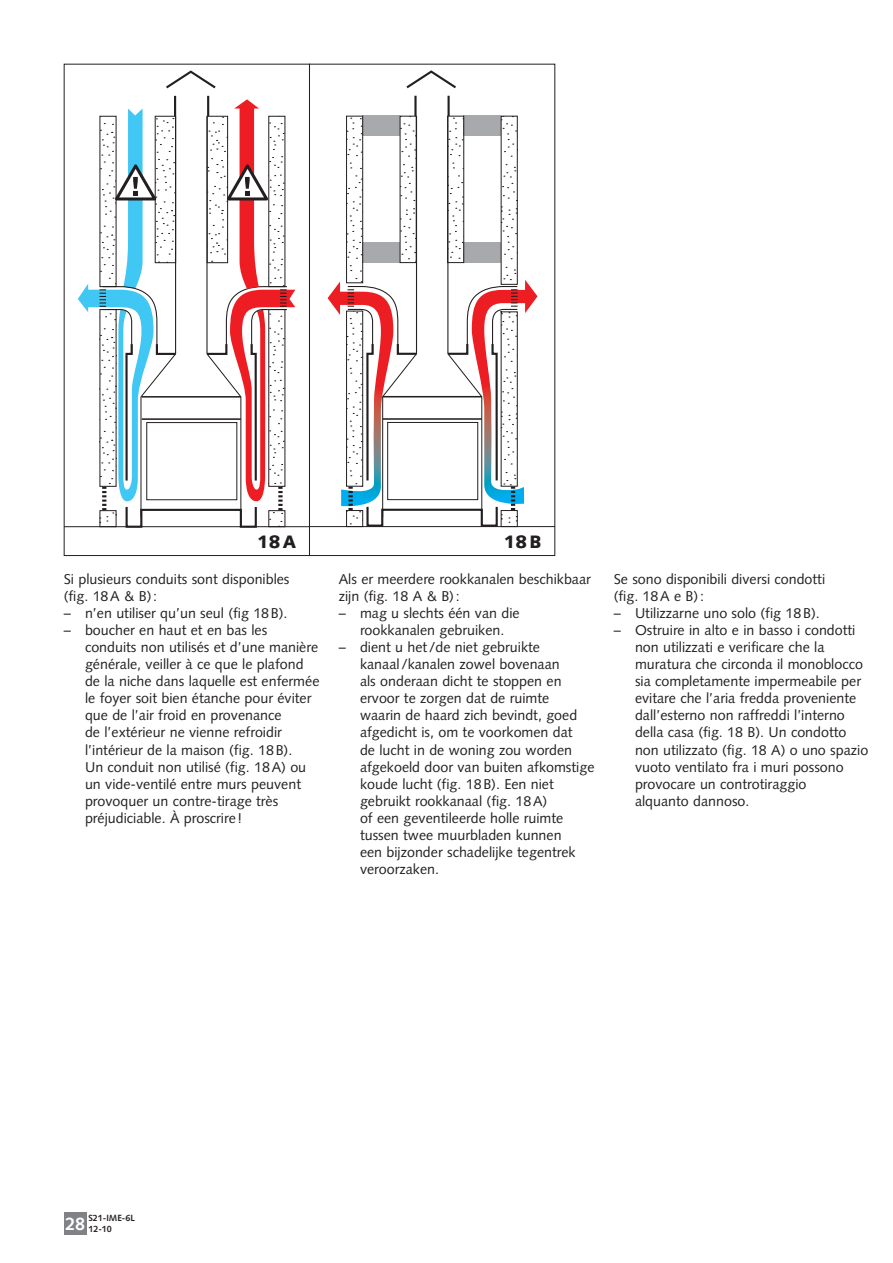
<style>
.page{position:relative;width:893px;height:1263px;background:#fff}
.page>*{position:absolute;margin:0;border:0;box-sizing:border-box;transform-origin:0 0}
.numeroDePhotoNoir{font:900 18px "Syntax LT Std";letter-spacing:.06em;color:#231f20}
.norm___alinea_FR{font:14.25px/17.1px "Syntax LT Std";color:#231f20}
.Normal_FR{font:14.25px/17.1px "Syntax LT Std";color:#231f20}
.t1{font:700 9px/10.8px "Syntax LT Std";color:#231f20}
.s1{font-size:18px;color:#fff}
</style>
<div class="page">
<div style="left:64px;top:1212px;width:23px;height:23px;background:#808285"></div>
<hr style="left:64px;top:526px;width:245px;height:1px;background:#231f20">
<svg style="left:78px;top:70px;width:217px;height:458px"></svg>
<hr style="left:309px;top:526px;width:246px;height:1px;background:#231f20">
<div style="left:363px;top:242px;width:37px;height:21px;background:#a8a9ad"></div>
<div style="left:363px;top:115px;width:37px;height:20px;background:#a8a9ad"></div>
<div style="left:464px;top:242px;width:37px;height:21px;background:#a8a9ad"></div>
<div style="left:464px;top:115px;width:37px;height:20px;background:#a8a9ad"></div>
<svg style="left:503px;top:123px;width:13px;height:157px"></svg>
<div style="left:501px;top:116px;width:17px;height:169px;border:1px solid #231f20"></div>
<svg style="left:348px;top:118px;width:13px;height:162px"></svg>
<div style="left:346px;top:116px;width:17px;height:167px;border:1px solid #231f20"></div>
<svg style="left:399px;top:70px;width:65px;height:193px"></svg>
<hr style="left:447px;top:116px;width:1px;height:238px;background:#231f20">
<hr style="left:416px;top:116px;width:1px;height:238px;background:#231f20">
<svg style="left:328px;top:280px;width:209px;height:248px"></svg>
<div style="left:309px;top:64px;width:246px;height:492px;border:1px solid #231f20"></div>
<p class="numeroDePhotoNoir" style="left:257px;top:531px;width:40px">18A</p>
<p class="numeroDePhotoNoir" style="left:504px;top:531px;width:39px">18B</p>
<p class="Normal_FR" style="left:64px;top:570px;width:227px">Si plusieurs conduits sont disponibles (fig. 18A &amp; B):</p>
<p class="norm___alinea_FR" style="left:64px;top:604px;width:225px">– n’en utiliser qu’un seul (fig 18B).</p>
<p class="norm___alinea_FR" style="left:85px;top:621px;width:236px;text-indent:-21px">– boucher en haut et en bas les conduits non utilisés et d’une manière générale, veiller à ce que le plafond de la niche dans laquelle est enfermée le foyer soit bien étanche pour éviter que de l’air froid en provenance<br>de l’extérieur ne vienne refroidir l’intérieur de la maison (fig. 18B).<br>Un conduit non utilisé (fig. 18A) ou un vide-ventilé entre murs peuvent provoquer un contre-tirage très préjudiciable. à proscrire !</p>
<p class="Normal_FR" style="left:339px;top:570px;width:254px">Als er meerdere rookkanalen beschikbaar zijn (fig. 18 A &amp; B):</p>
<p class="norm___alinea_FR" style="left:339px;top:604px;width:182px;text-align:center">– mag u slechts één van die rookkanalen gebruiken.</p>
<p class="norm___alinea_FR" style="left:360px;top:638px;width:236px;text-indent:-21px">– dient u het /de niet gebruikte<br>kanaal /kanalen zowel bovenaan<br>als onderaan dicht te stoppen en ervoor te zorgen dat de ruimte<br>waarin de haard zich bevindt, goed afgedicht is, om te voorkomen dat<br>de lucht in de woning zou worden afgekoeld door van buiten afkomstige koude lucht (fig. 18B). Een niet gebruikt rookkanaal (fig. 18A)<br>of een geventileerde holle ruimte tussen twee muurbladen kunnen<br>een bijzonder schadelijke tegentrek veroorzaken.</p>
<p class="Normal_FR" style="left:614px;top:570px;width:213px">Se sono disponibili diversi condotti (fig. 18A e B):</p>
<p class="norm___alinea_FR" style="left:614px;top:604px;width:207px">– Utilizzarne uno solo (fig 18B).</p>
<p class="norm___alinea_FR" style="left:635px;top:621px;width:235px;text-indent:-21px">– Ostruire in alto e in basso i condotti non utilizzati e verificare che la muratura che circonda il monoblocco sia completamente impermeabile per evitare che l’aria fredda proveniente dall’esterno non raffreddi l’interno della casa (fig. 18 B). Un condotto non utilizzato (fig. 18 A) o uno spazio vuoto ventilato fra i muri possono provocare un controtiraggio<br>alquanto dannoso.</p>
<p class="t1" style="left:65px;top:1212px;width:71px;text-indent:23px">S21-IME-6L<br><span class="s1">28</span> 12-10</p>
</div>
